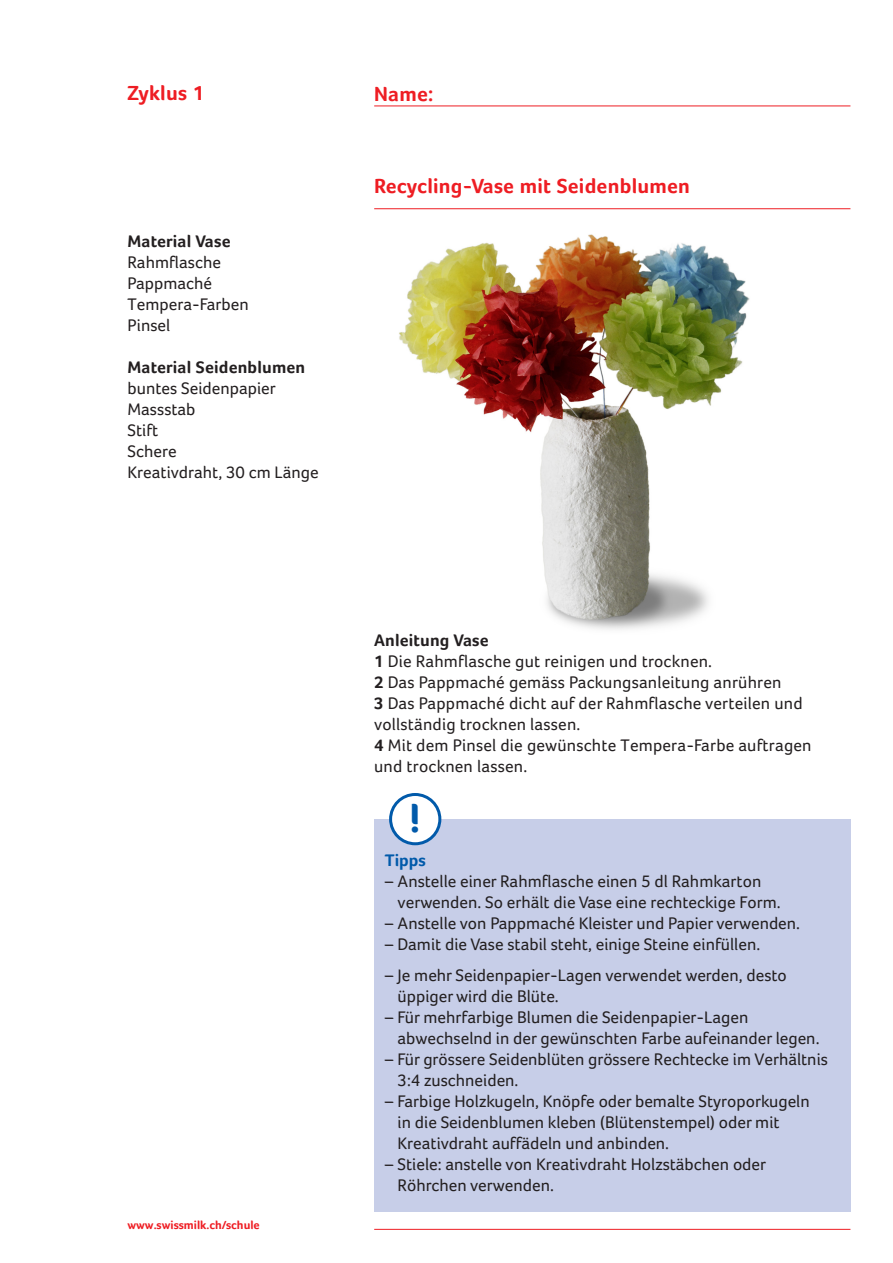
<style>
.page{position:relative;width:893px;height:1263px;background:#fff}
.page>*{position:absolute;margin:0;border:0;box-sizing:border-box;transform-origin:0 0}
.t1{font:700 42px "Foco";color:#015aaa}
.t2{font:700 21px "Foco";letter-spacing:.01em;color:#ee1d23}
.t3{font:17.25px/21px "Foco";color:#231f20}
.t4{font:700 17.25px "Foco";letter-spacing:.01em;color:#231f20}
.t5{font:700 17.25px "Foco";color:#015aaa}
.t6{font:700 12px "Foco";color:#ee1d23}
.s1{font-weight:700}
</style>
<div class="page">
<hr style="left:374px;top:106px;width:476px;height:1px;background:#ee1d23">
<hr style="left:374px;top:208px;width:476px;height:1px;background:#ee1d23">
<hr style="left:374px;top:1229px;width:476px;height:1px;background:#ee1d23">
<img style="left:399px;top:234px;width:351px;height:396px">
<div style="left:374px;top:819px;width:476px;height:393px;background:#c7cee8"></div>
<div style="left:391px;top:794px;width:49px;height:50px;background:#fff;border-radius:50%"></div>
<div style="left:389px;top:793px;width:52px;height:52px;border:3px solid #015aaa;border-radius:50%"></div>
<p class="t2" style="left:128px;top:80px;width:78px">Zyklus 1</p>
<p class="t2" style="left:374px;top:82px;width:61px">Name:</p>
<p class="t4" style="left:128px;top:231px;width:104px">Material Vase</p>
<p class="t3" style="left:128px;top:252px;width:95px">Rahmflasche</p>
<p class="t3" style="left:128px;top:273px;width:86px">Pappmaché</p>
<p class="t3" style="left:128px;top:294px;width:123px">Tempera-Farben</p>
<p class="t3" style="left:128px;top:315px;width:44px">Pinsel</p>
<p class="t4" style="left:128px;top:357px;width:179px">Material Seidenblumen</p>
<p class="t3" style="left:128px;top:378px;width:150px">buntes Seidenpapier</p>
<p class="t3" style="left:128px;top:399px;width:70px">Massstab</p>
<p class="t3" style="left:128px;top:420px;width:32px">Stift</p>
<p class="t3" style="left:128px;top:441px;width:51px">Schere</p>
<p class="t3" style="left:128px;top:462px;width:193px">Kreativdraht, 30 cm Länge</p>
<p class="t2" style="left:374px;top:174px;width:317px">Recycling-Vase mit Seidenblumen</p>
<p class="t6" style="left:128px;top:1218px;width:134px">www.swissmilk.ch/schule</p>
<p class="t4" style="left:374px;top:630px;width:116px">Anleitung Vase</p>
<p class="t3" style="left:374px;top:651px;width:339px"><span class="s1">1</span> Die Rahmflasche gut reinigen und trocknen.</p>
<p class="t3" style="left:374px;top:672px;width:409px"><span class="s1">2</span> Das Pappmaché gemäss Packungsanleitung anrühren</p>
<p class="t3" style="left:374px;top:693px;width:430px"><span class="s1">3</span> Das Pappmaché dicht auf der Rahmflasche verteilen und</p>
<p class="t3" style="left:374px;top:714px;width:208px">vollständig trocknen lassen.</p>
<p class="t3" style="left:374px;top:735px;width:439px"><span class="s1">4</span> Mit dem Pinsel die gewünschte Tempera-Farbe auftragen</p>
<p class="t3" style="left:374px;top:756px;width:155px">und trocknen lassen.</p>
<p class="t1" style="left:409px;top:793px;width:13px">!</p>
<p class="t5" style="left:385px;top:850px;width:43px">Tipps</p>
<p class="t3" style="left:385px;top:870px;width:378px">– Anstelle einer Rahmflasche einen 5 dl Rahmkarton</p>
<p class="t3" style="left:398px;top:891px;width:385px">verwenden. So erhält die Vase eine rechteckige Form.</p>
<p class="t3" style="left:385px;top:912px;width:417px">– Anstelle von Pappmaché Kleister und Papier verwenden.</p>
<p class="t3" style="left:385px;top:933px;width:377px">– Damit die Vase stabil steht, einige Steine einfüllen.</p>
<p class="t3" style="left:398px;top:965px;width:391px;text-indent:-13px">– Je mehr Seidenpapier-Lagen verwendet werden, desto üppiger wird die Blüte.</p>
<p class="t3" style="left:385px;top:1007px;width:365px">– Für mehrfarbige Blumen die Seidenpapier-Lagen</p>
<p class="t3" style="left:398px;top:1028px;width:423px">abwechselnd in der gewünschten Farbe aufeinander legen.</p>
<p class="t3" style="left:398px;top:1049px;width:432px;text-indent:-13px">– Für grössere Seidenblüten grössere Rechtecke im Verhältnis<br>3:4 zuschneiden.</p>
<p class="t3" style="left:385px;top:1091px;width:426px">– Farbige Holzkugeln, Knöpfe oder bemalte Styroporkugeln</p>
<p class="t3" style="left:398px;top:1112px;width:384px">in die Seidenblumen kleben (Blütenstempel) oder mit<br>Kreativdraht auffädeln und anbinden.</p>
<p class="t3" style="left:398px;top:1154px;width:370px;text-indent:-13px">– Stiele: anstelle von Kreativdraht Holzstäbchen oder<br>Röhrchen verwenden.</p>
</div>
